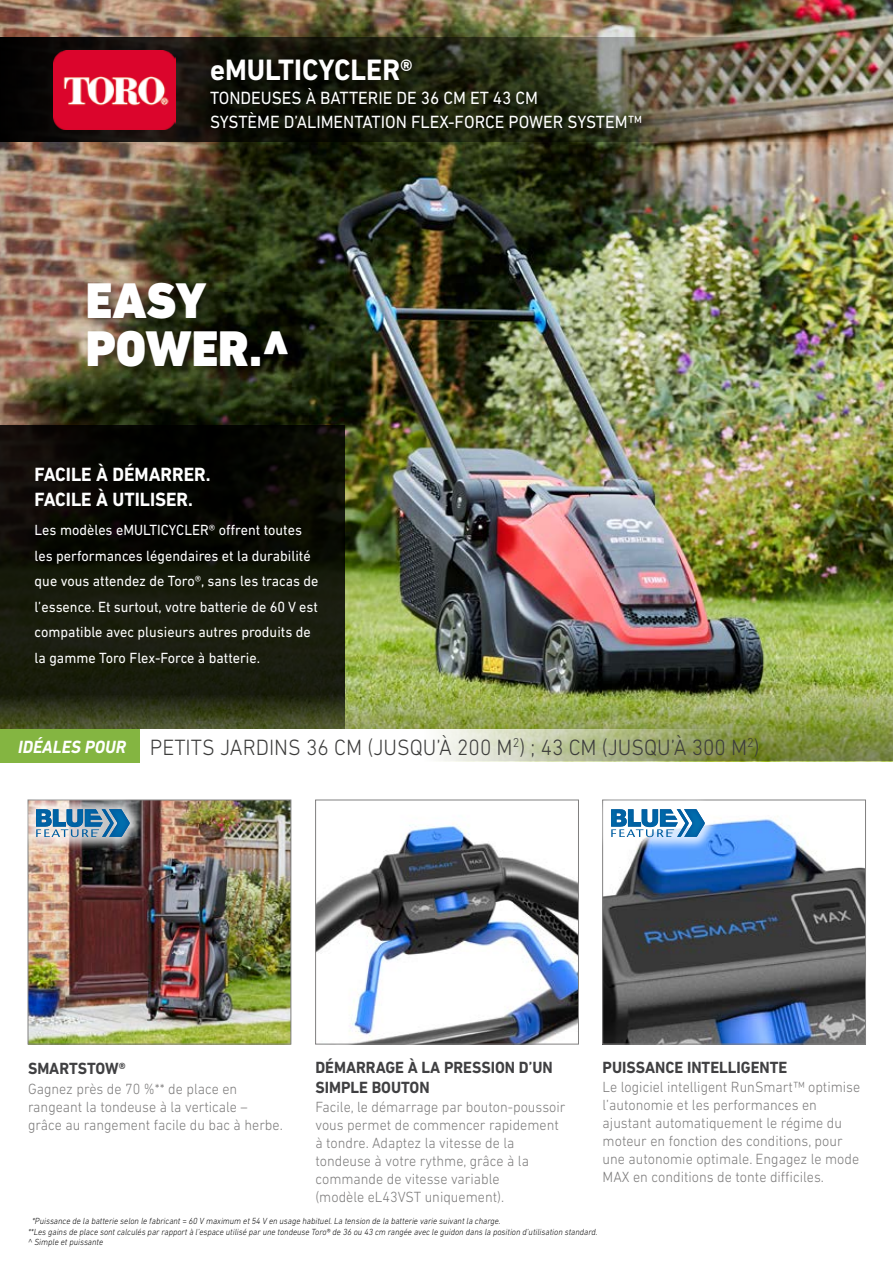
<style>
.page{position:relative;width:893px;height:1263px;background:#fff}
.page>*{position:absolute;margin:0;border:0;box-sizing:border-box;transform-origin:0 0}
.t1{font:900 51px/48px "DIN Next LT Pro";color:#fff;scale:.95 1}
.t2{font:700 30px "DIN Next LT Pro";color:#fff;scale:.95 1}
.t3{font:300 22.5px "DIN Next LT Pro";color:#3c3c3b;scale:.95 1}
.t4{font:700 19.5px/25.5px "DIN Next LT Pro";color:#fff;scale:.95 1}
.t5{font:18px/24px "DIN Next LT Pro";color:#fff;scale:.95 1}
.t6{font:italic 700 18px "DIN Next LT Pro";color:#fff;scale:.95 1}
.t7{font:700 16.5px/19.8px "DIN Next LT Pro";color:#404042;scale:.95 1}
.t8{font:300 15px/18px "DIN Next LT Pro";color:#7c7b7b;scale:.95 1}
.t9{font:15px/25.5px "DIN Next LT Pro";color:#fff;scale:.95 1}
.t10{font:italic 300 9px/10.5px "DIN Next LT Pro";color:#000;scale:.95 1}
</style>
<div class="page">
<img style="left:0;top:0;width:893px;height:675px">
<svg style="left:345px;top:675px;width:548px;height:86px;background:#849449"></svg>
<svg style="left:0;top:425px;width:345px;height:304px;background:#14160a"></svg>
<img style="left:0;top:38px;width:893px;height:104px">
<img style="left:54px;top:50px;width:121px;height:80px">
<div style="left:205px;top:53px;width:446px;height:85px;background:#000;opacity:.75"></div>
<img style="left:30px;top:802px;width:259px;height:240px">
<div style="left:28px;top:800px;width:263px;height:244px;border:1px solid #818080"></div>
<img style="left:317px;top:824px;width:260px;height:218px">
<div style="left:315px;top:800px;width:264px;height:244px;border:1px solid #818080"></div>
<img style="left:604px;top:819px;width:260px;height:223px">
<div style="left:602px;top:800px;width:264px;height:244px;border:1px solid #818080"></div>
<div style="left:21px;top:794px;width:123px;height:57px;background:#fff;opacity:.77"></div>
<svg style="left:36px;top:809px;width:73px;height:28px;background:#6d9abb"></svg>
<img style="left:109px;top:809px;width:21px;height:28px">
<div style="left:596px;top:794px;width:123px;height:57px;background:#fff;opacity:.77"></div>
<svg style="left:611px;top:809px;width:73px;height:28px"></svg>
<img style="left:684px;top:809px;width:21px;height:28px">
<div style="left:84px;top:279px;width:218px;height:101px;background:#000;opacity:.5"></div>
<svg style="left:139px;top:729px;width:679px;height:34px"></svg>
<div style="left:0;top:729px;width:139px;height:34px;background:#84b541"></div>
<h2 class="t2" style="left:210px;top:52px;width:215px">eMULTICYCLER®</h2>
<p class="t5" style="left:210px;top:85px;width:456px">TONDEUSES À BATTERIE DE 36 CM ET 43 CM<br>SYSTÈME D’ALIMENTATION FLEX-FORCE POWER SYSTEM™</p>
<h1 class="t1" style="left:86px;top:276px;width:216px">EASY<br>POWER.^</h1>
<h3 class="t4" style="left:35px;top:461px;width:187px">FACILE À DÉMARRER.<br>FACILE À UTILISER.</h3>
<p class="t9" style="left:35px;top:517px;width:300px">Les modèles eMULTICYCLER® offrent toutes les performances légendaires et la durabilité que vous attendez de Toro®, sans les tracas de l’essence. Et surtout, votre batterie de 60 V est compatible avec plusieurs autres produits de la gamme Toro Flex-Force à batterie.</p>
<p class="t6" style="left:18px;top:736px;width:115px">IDÉALES POUR</p>
<h3 class="t3" style="left:150px;top:734px;width:643px">PETITS JARDINS 36 CM (JUSQU’À 200 M<sup>2</sup>) ; 43 CM (JUSQU’À 300 M<sup>2</sup>)</h3>
<p class="t7" style="left:28px;top:1059px;width:104px">SMARTSTOW®</p>
<p class="t8" style="left:28px;top:1079px;width:270px">Gagnez près de 70 %** de place en rangeant la tondeuse à la verticale – grâce au rangement facile du bac à herbe.</p>
<p class="t7" style="left:315px;top:1057px;width:251px">DÉMARRAGE À LA PRESSION D’UN<br>SIMPLE BOUTON</p>
<p class="t8" style="left:315px;top:1098px;width:265px">Facile, le démarrage par bouton-poussoir vous permet de commencer rapidement à tondre. Adaptez la vitesse de la tondeuse à votre rythme, grâce à la commande de vitesse variable<br>(modèle eL43VST uniquement).</p>
<p class="t7" style="left:603px;top:1057px;width:196px">PUISSANCE INTELLIGENTE</p>
<p class="t8" style="left:603px;top:1078px;width:273px">Le logiciel intelligent RunSmart™ optimise l’autonomie et les performances en ajustant automatiquement le régime du moteur en fonction des conditions, pour une autonomie optimale. Engagez le mode MAX en conditions de tonte difficiles.</p>
<p class="t10" style="left:28px;top:1216px;width:601px;text-indent:4px">*Puissance de la batterie selon le fabricant = 60 V maximum et 54 V en usage habituel. La tension de la batterie varie suivant la charge.<br>**Les gains de place sont calculés par rapport à l’espace utilisé par une tondeuse Toro® de 36 ou 43 cm rangée avec le guidon dans la position d’utilisation standard. ^ Simple et puissante</p>
</div>
